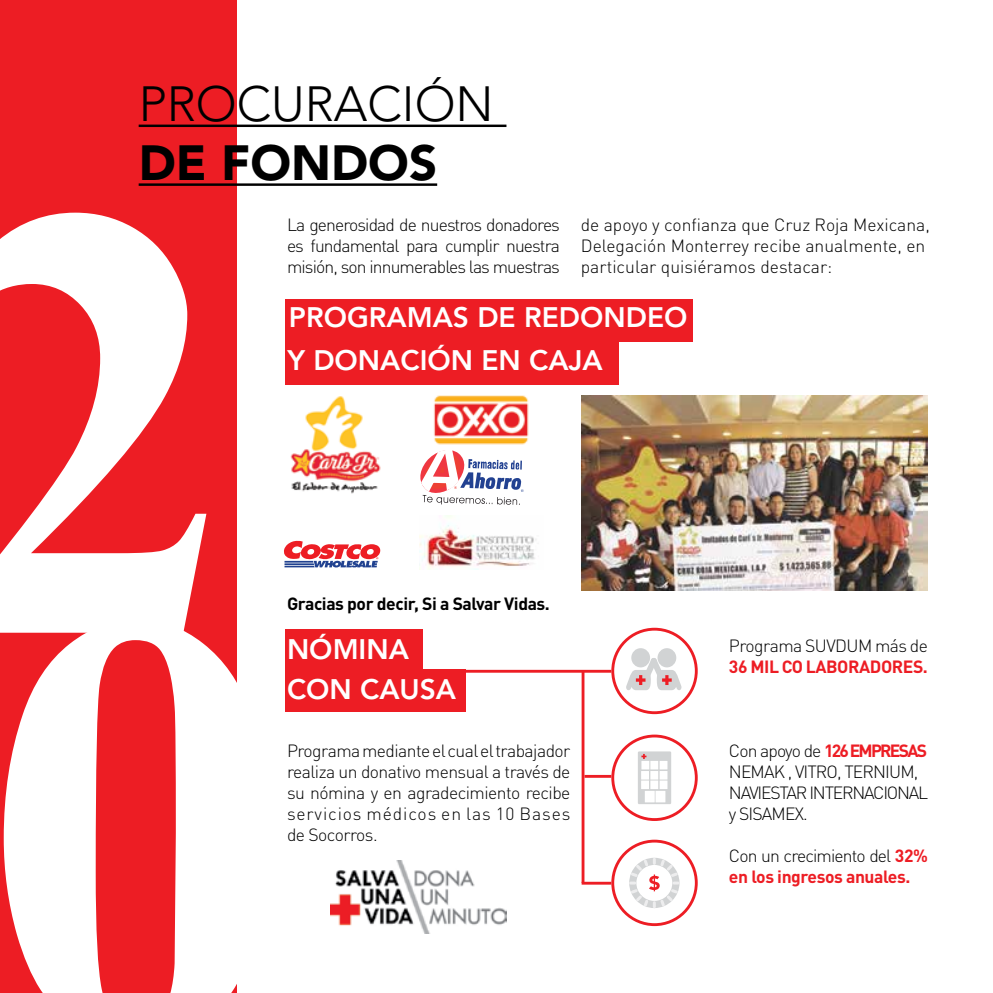
<style>
.page{position:relative;width:993px;height:993px;background:#fff}
.page>*{position:absolute;margin:0;border:0;box-sizing:border-box;transform-origin:0 0}
.t1{font:700 621.07px "Times New Roman";color:#fff}
.t2{font:300 49px "Avenir";color:#000}
.t3{font:900 49px "Avenir";color:#000}
.t4{font:800 28px "Avenir";color:#fff}
.t5{font:300 17.5px/21px "DIN Pro";letter-spacing:-.03em;color:#000;text-align:justify}
.t6{font:300 17.5px/21px "DIN Pro";color:#000}
.t7{font:300 17.5px/21px "DIN Pro";letter-spacing:-.07em;color:#000}
.t8{font:700 17.5px/21px "DIN Pro";letter-spacing:-.025em;color:#ed1d24}
.t9{font:700 17.5px "DIN Pro";letter-spacing:-.025em;color:#000}
.s1{font-weight:700;color:#ed1d24}
.s2{font-weight:300;color:#000}
</style>
<div class="page">
<div style="left:0;top:0;width:236px;height:992px;background:#ed1d24"></div>
<hr style="left:139px;top:124px;width:367px;height:3px;background:#000">
<hr style="left:139px;top:183px;width:298px;height:3px;background:#000">
<div style="left:285px;top:299px;width:407px;height:43px;background:#ed1d24"></div>
<div style="left:285px;top:341px;width:333px;height:44px;background:#ed1d24"></div>
<svg style="left:420px;top:450px;width:103px;height:54px"></svg>
<svg style="left:284px;top:540px;width:96px;height:27px"></svg>
<img style="left:290px;top:396px;width:90px;height:98px">
<img style="left:419px;top:515px;width:117px;height:54px">
<div style="left:285px;top:629px;width:137px;height:42px;background:#ed1d24"></div>
<div style="left:285px;top:669px;width:180px;height:42px;background:#ed1d24"></div>
<img style="left:330px;top:860px;width:177px;height:72px">
<hr style="left:581px;top:881px;width:30px;height:3px;background:#ed1d24">
<hr style="left:584px;top:774px;width:27px;height:3px;background:#ed1d24">
<hr style="left:465px;top:669px;width:146px;height:3px;background:#ed1d24">
<div style="left:611px;top:839px;width:86px;height:86px;border:3px solid #ed1d24;border-radius:50%"></div>
<svg style="left:637px;top:751px;width:34px;height:52px"></svg>
<div style="left:644px;top:790px;width:10px;height:12px;background:#fff"></div>
<div style="left:655px;top:790px;width:10px;height:12px;background:#fff"></div>
<div style="left:650px;top:760px;width:8px;height:9px;background:#fff"></div>
<div style="left:641px;top:760px;width:8px;height:9px;background:#fff"></div>
<div style="left:659px;top:760px;width:8px;height:9px;background:#fff"></div>
<div style="left:641px;top:770px;width:7px;height:9px;background:#fff"></div>
<div style="left:650px;top:770px;width:8px;height:9px;background:#fff"></div>
<div style="left:659px;top:770px;width:8px;height:9px;background:#fff"></div>
<div style="left:641px;top:780px;width:7px;height:8px;background:#fff"></div>
<div style="left:650px;top:780px;width:8px;height:8px;background:#fff"></div>
<div style="left:659px;top:780px;width:8px;height:8px;background:#fff"></div>
<svg style="left:641px;top:753px;width:5px;height:5px"></svg>
<div style="left:611px;top:734px;width:86px;height:86px;border:3px solid #ed1d24;border-radius:50%"></div>
<div style="left:611px;top:627px;width:86px;height:87px;border:3px solid #ed1d24;border-radius:50%"></div>
<svg style="left:629px;top:857px;width:51px;height:51px"></svg>
<div style="left:631px;top:648px;width:19px;height:19px;background:#d1d3d4;border-radius:50%"></div>
<div style="left:657px;top:648px;width:19px;height:19px;background:#d1d3d4;border-radius:50%"></div>
<svg style="left:626px;top:657px;width:55px;height:33px"></svg>
<hr style="left:581px;top:671px;width:3px;height:211px;background:#ed1d24">
<img style="left:581px;top:395px;width:346px;height:195px">
<img style="left:433px;top:395px;width:96px;height:50px">
<h2 class="t2" style="left:139px;top:75px;width:356px">PROCURACIÓN</h2>
<h2 class="t3" style="left:139px;top:133px;width:300px">DE FONDOS</h2>
<h1 class="t1" style="left:-74px;top:-5px;width:312px">2</h1>
<h1 class="t1" style="left:-19px;top:401px;width:312px">0</h1>
<p class="t5" style="left:287px;top:213px;width:274px">La generosidad de nuestros donadores es fundamental para cumplir nuestra misión, son innumerables las muestras</p>
<p class="t6" style="left:580px;top:213px;width:350px">de apoyo y confianza que Cruz Roja Mexicana,<br>Delegación Monterrey recibe anualmente, en particular quisiéramos destacar:</p>
<h3 class="t4" style="left:289px;top:301px;width:400px">PROGRAMAS DE REDONDEO</h3>
<h3 class="t4" style="left:287px;top:343px;width:317px">Y DONACIÓN EN CAJA</h3>
<p class="t9" style="left:287px;top:591px;width:264px">Gracias por decir, Si a Salvar Vidas.</p>
<h3 class="t4" style="left:287px;top:632px;width:123px">NÓMINA</h3>
<h3 class="t4" style="left:287px;top:672px;width:170px">CON CAUSA</h3>
<p class="t5" style="left:287px;top:738px;width:285px">Programa mediante el cual el trabajador realiza un donativo mensual a través de su nómina y en agradecimiento recibe servicios médicos en las 10 Bases de Socorros.</p>
<p class="t5" style="left:728px;top:633px;width:200px">Programa SUVDU M más de</p>
<p class="t8" style="left:728px;top:654px;width:99px">36 MIL CO LABORADORES</p>
<p class="t8" style="left:922px;top:654px;width:6px">.</p>
<p class="t7" style="left:728px;top:738px;width:201px">Con apoyo de <span class="s1">126 EMPRESAS<br></span>NEMAK , VITRO, TERNIU M,<br>NAVIESTAR INTERNACIONAL y SISAMEX.</p>
<p class="t8" style="left:728px;top:843px;width:200px"><span class="s2">Con un crecimiento del</span> 32% en los ingresos anuales.</p>
</div>
